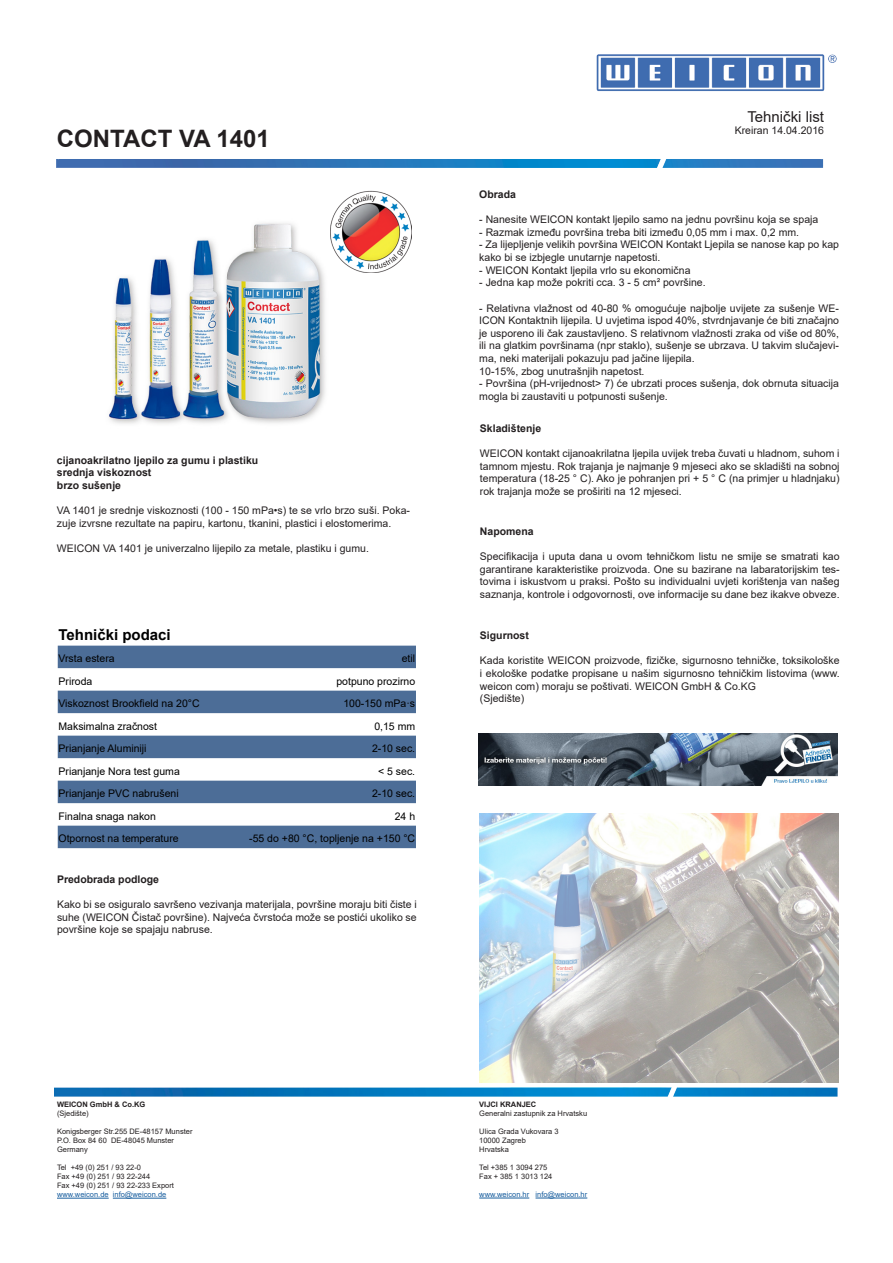
<style>
.page{position:relative;width:893px;height:1263px;background:#fff}
.page>*{position:absolute;margin:0;border:0;box-sizing:border-box;transform-origin:0 0}
.t1{font:700 24px "Arial";color:#231f20}
.t2{font:700 15px "Arial";color:#000}
.t3{font:15px "Arial";color:#231f20}
.t4{font:10.5px/12.6px "Arial";color:#231f20;text-align:justify}
.t5{font:10.5px "Arial";color:#000}
.t6{font:700 10.5px "Arial";color:#231f20}
.t7{font:7.5px "Arial";color:#231f20}
.t8{font:7.5px "Arial";color:#175d9e}
.t9{font:700 7.5px "Arial";color:#231f20}
</style>
<div class="page">
<img style="left:57px;top:54px;width:779px;height:113px">
<img style="left:54px;top:1087px;width:784px;height:10px">
<img style="left:109px;top:223px;width:222px;height:201px">
<svg style="left:58px;top:646px;width:358px;height:202px;fill:#4c6d97"></svg>
<hr style="left:57px;top:1198px;width:52px;height:1px;background:#175d9e">
<hr style="left:113px;top:1198px;width:53px;height:1px;background:#175d9e">
<hr style="left:479px;top:1198px;width:50px;height:1px;background:#175d9e">
<hr style="left:535px;top:1198px;width:52px;height:1px;background:#175d9e">
<img style="left:331px;top:190px;width:80px;height:82px">
<img style="left:478px;top:733px;width:359px;height:52px">
<svg style="left:479px;top:813px;width:360px;height:270px;background:#bfc6c7"></svg>
<p class="t1" style="left:57px;top:121px;width:214px">CONTACT VA 1401</p>
<p class="t6" style="left:57px;top:453px;width:203px">cijanoakrilatno ljepilo za gumu i plastiku</p>
<p class="t6" style="left:57px;top:465px;width:96px">srednja viskoznost</p>
<p class="t6" style="left:57px;top:478px;width:66px">brzo sušenje</p>
<p class="t4" style="left:57px;top:504px;width:355px">VA 1401 je srednje viskoznosti (100 - 150 mPa•s) te se vrlo brzo suši. Poka&shy;zuje izvrsne rezultate na papiru, kartonu, tkanini, plastici i elostomerima.</p>
<p class="t4" style="left:57px;top:542px;width:314px">WEICON VA 1401 je univerzalno lijepilo za metale, plastiku i gumu.</p>
<p class="t2" style="left:58px;top:624px;width:114px">Tehnički podaci</p>
<p class="t5" style="left:58px;top:651px;width:58px">Vrsta estera</p>
<p class="t5" style="left:402px;top:651px;width:15px">etil</p>
<p class="t5" style="left:58px;top:674px;width:35px">Priroda</p>
<p class="t5" style="left:336px;top:674px;width:80px">potpuno prozirno</p>
<p class="t5" style="left:58px;top:696px;width:143px">Viskoznost Brookfield na 20°C</p>
<p class="t5" style="left:343px;top:696px;width:73px">100-150 mPa·s</p>
<p class="t5" style="left:58px;top:719px;width:100px">Maksimalna zračnost</p>
<p class="t5" style="left:374px;top:719px;width:42px">0,15 mm</p>
<p class="t5" style="left:58px;top:741px;width:90px">Prianjanje Aluminiji</p>
<p class="t5" style="left:372px;top:741px;width:45px">2-10 sec.</p>
<p class="t5" style="left:58px;top:764px;width:123px">Prianjanje Nora test guma</p>
<p class="t5" style="left:378px;top:764px;width:39px">&lt; 5 sec.</p>
<p class="t5" style="left:58px;top:786px;width:122px">Prianjanje PVC nabrušeni</p>
<p class="t5" style="left:372px;top:786px;width:45px">2-10 sec.</p>
<p class="t5" style="left:58px;top:809px;width:99px">Finalna snaga nakon</p>
<p class="t5" style="left:395px;top:809px;width:22px">24 h</p>
<p class="t5" style="left:58px;top:831px;width:122px">Otpornost na temperature</p>
<p class="t5" style="left:249px;top:831px;width:167px">-55 do +80 °C, topljenje na +150 °C</p>
<p class="t6" style="left:57px;top:872px;width:104px">Predobrada podloge</p>
<p class="t4" style="left:57px;top:898px;width:361px">Kako bi se osiguralo savršeno vezivanja materijala, površine moraju biti čiste i suhe (WEICON Čistač površine). Najveća čvrstoća može se postići ukoliko se površine koje se spajaju nabruse.</p>
<p class="t3" style="left:747px;top:106px;width:78px">Tehnički list</p>
<p class="t4" style="left:735px;top:124px;width:91px">Kreiran 14.04.2016</p>
<p class="t6" style="left:479px;top:187px;width:38px">Obrada</p>
<p class="t4" style="left:479px;top:213px;width:341px">- Nanesite WEICON kontakt ljepilo samo na jednu površinu koja se spaja</p>
<p class="t4" style="left:479px;top:226px;width:321px">- Razmak između površina treba biti između 0,05 mm i max. 0,2 mm.</p>
<p class="t4" style="left:479px;top:238px;width:361px">- Za lijepljenje velikih površina WEICON Kontakt Ljepila se nanose kap po kap kako bi se izbjegle unutarnje napetosti.</p>
<p class="t4" style="left:479px;top:264px;width:213px">- WEICON Kontakt ljepila vrlo su ekonomična</p>
<p class="t4" style="left:479px;top:276px;width:228px">- Jedna kap može pokriti cca. 3 - 5 cm² površine.</p>
<p class="t4" style="left:479px;top:301px;width:361px">- Relativna vlažnost od 40-80 % omogućuje najbolje uvijete za sušenje WE-ICON Kontaktnih lijepila. U uvjetima ispod 40%, stvrdnjavanje će biti značajno je usporeno ili čak zaustavljeno. S relativnom vlažnosti zraka od više od 80%, ili na glatkim površinama (npr staklo), sušenje se ubrzava. U takvim slučajevi&shy;ma, neki materijali pokazuju pad jačine lijepila.</p>
<p class="t4" style="left:479px;top:364px;width:167px">10-15%, zbog unutrašnjih napetost.</p>
<p class="t4" style="left:479px;top:377px;width:361px">- Površina (pH-vrijednost&gt; 7) će ubrzati proces sušenja, dok obrnuta situacija mogla bi zaustaviti u potpunosti sušenje.</p>
<p class="t6" style="left:480px;top:421px;width:63px">Skladištenje</p>
<p class="t4" style="left:480px;top:447px;width:361px">WEICON kontakt cijanoakrilatna ljepila uvijek treba čuvati u hladnom, suhom i tamnom mjestu. Rok trajanja je najmanje 9 mjeseci ako se skladišti na sobnoj temperatura (18-25 ° C). Ako je pohranjen pri + 5 ° C (na primjer u hladnjaku) rok trajanja može se proširiti na 12 mjeseci.</p>
<p class="t6" style="left:480px;top:524px;width:55px">Napomena</p>
<p class="t4" style="left:480px;top:550px;width:361px">Specifikacija i uputa dana u ovom tehničkom listu ne smije se smatrati kao garantirane karakteristike proizvoda. One su bazirane na labaratorijskim tes&shy;tovima i iskustvom u praksi. Pošto su individualni uvjeti korištenja van našeg saznanja, kontrole i odgovornosti, ove informacije su dane bez ikakve obveze.</p>
<p class="t6" style="left:480px;top:628px;width:51px">Sigurnost</p>
<p class="t4" style="left:480px;top:654px;width:361px">Kada koristite WEICON proizvode, fizičke, sigurnosno tehničke, toksikološke i ekološke podatke propisane u našim sigurnosno tehničkim listovima (www. weicon com) moraju se poštivati. WEICON GmbH &amp; Co.KG</p>
<p class="t4" style="left:480px;top:692px;width:46px">(Sjedište)</p>
<p class="t9" style="left:57px;top:1099px;width:90px">WEICON GmbH &amp; Co.KG</p>
<p class="t7" style="left:57px;top:1108px;width:33px">(Sjedište)</p>
<p class="t7" style="left:57px;top:1126px;width:137px">Konigsberger Str.255 DE-48157 Munster</p>
<p class="t7" style="left:57px;top:1135px;width:119px">P.O. Box 84 60 DE-48045 Munster</p>
<p class="t7" style="left:57px;top:1144px;width:32px">Germany</p>
<p class="t7" style="left:57px;top:1162px;width:86px">Tel +49 (0) 251 / 93 22-0</p>
<p class="t7" style="left:57px;top:1171px;width:95px">Fax +49 (0) 251 / 93 22-244</p>
<p class="t7" style="left:57px;top:1180px;width:118px">Fax +49 (0) 251 / 93 22-233 Export</p>
<p class="t8" style="left:57px;top:1189px;width:111px">www.weicon.de info@weicon.de</p>
<p class="t9" style="left:479px;top:1099px;width:59px">VIJCI KRANJEC</p>
<p class="t7" style="left:479px;top:1108px;width:109px">Generalni zastupnik za Hrvatsku</p>
<p class="t7" style="left:479px;top:1126px;width:81px">Ulica Grada Vukovara 3</p>
<p class="t7" style="left:479px;top:1135px;width:48px">10000 Zagreb</p>
<p class="t7" style="left:479px;top:1144px;width:31px">Hrvatska</p>
<p class="t7" style="left:479px;top:1162px;width:70px">Tel +385 1 3094 275</p>
<p class="t7" style="left:479px;top:1171px;width:75px">Fax + 385 1 3013 124</p>
<p class="t8" style="left:479px;top:1189px;width:110px">www.weicon.hr info@weicon.hr</p>
</div>
